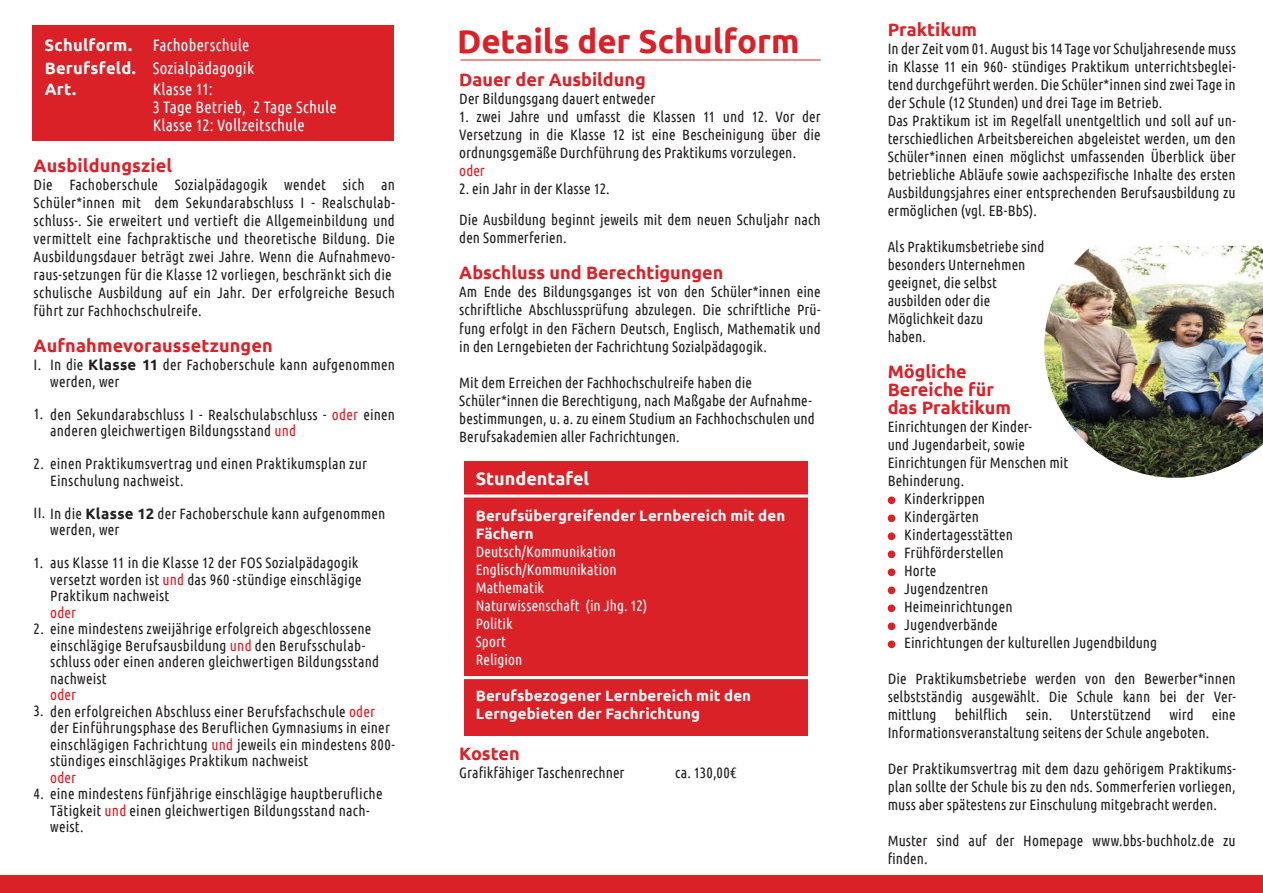
<style>
.page{position:relative;width:1263px;height:893px;background:#fff}
.page>*{position:absolute;margin:0;border:0;box-sizing:border-box;transform-origin:0 0}
.t1{font:700 33px "Ubuntu";color:#da2128}
.t2{font:700 18px/18px "Ubuntu";color:#da2128}
.t3{font:700 18px "Ubuntu";color:#fff}
.t4{font:16.5px/18px "Ubuntu Condensed";letter-spacing:.01em;color:#fff}
.t5{font:700 16.5px "Ubuntu";color:#fff}
.t6{font:15px/18px "Ubuntu Condensed";letter-spacing:.01em;color:#231f20}
.t7{font:700 15px/18px "Ubuntu";letter-spacing:.01em;color:#fff}
.t8{font:15px/18px "Ubuntu Condensed";color:#fff}
.t9{font:15px "Ubuntu Condensed";letter-spacing:.01em;color:#da2128}
.s1{font-family:"Ubuntu";font-weight:700}
.s2{color:#da2128}
</style>
<div class="page">
<div style="left:464px;top:461px;width:344px;height:275px;background:#da2128"></div>
<div style="left:32px;top:26px;width:361px;height:115px;background:#da2128"></div>
<hr style="left:425px;top:676px;width:409px;height:3px;background:#fff">
<hr style="left:425px;top:494px;width:413px;height:3px;background:#fff">
<div style="left:888px;top:496px;width:7px;height:8px;background:#da2128;border-radius:50%"></div>
<div style="left:888px;top:514px;width:7px;height:8px;background:#da2128;border-radius:50%"></div>
<div style="left:888px;top:532px;width:7px;height:8px;background:#da2128;border-radius:50%"></div>
<div style="left:888px;top:550px;width:7px;height:8px;background:#da2128;border-radius:50%"></div>
<div style="left:888px;top:568px;width:7px;height:8px;background:#da2128;border-radius:50%"></div>
<div style="left:888px;top:586px;width:7px;height:8px;background:#da2128;border-radius:50%"></div>
<div style="left:888px;top:604px;width:7px;height:8px;background:#da2128;border-radius:50%"></div>
<div style="left:888px;top:622px;width:7px;height:8px;background:#da2128;border-radius:50%"></div>
<div style="left:888px;top:640px;width:7px;height:8px;background:#da2128;border-radius:50%"></div>
<hr style="left:460px;top:60px;width:361px;height:1px;background:#da2128">
<div style="left:0;top:875px;width:1263px;height:18px;background:#da2128"></div>
<img style="left:1044px;top:246px;width:219px;height:232px">
<p class="t4" style="left:45px;top:33px;width:211px;line-height:22.5px"><span class="s1">Schulform.</span> Fachoberschule<br><span class="s1">Berufsfeld.</span> Sozialpädagogik</p>
<p class="t5" style="left:45px;top:79px;width:33px">Art.</p>
<p class="t4" style="left:153px;top:79px;width:185px">Klasse 11:<br>3 Tage Betrieb, 2 Tage Schule<br>Klasse 12: Vollzeitschule</p>
<p class="t2" style="left:34px;top:157px;width:140px">Ausbildungsziel</p>
<p class="t6" style="left:34px;top:176px;width:363px">Die Fachoberschule Sozialpädagogik wendet sich an Schüler*innen mit dem Sekundarabschluss I - Realschulab&shy;schluss-. Sie erweitert und vertieft die Allgemeinbildung und vermittelt eine fachpraktische und theoretische Bildung. Die Ausbildungsdauer beträgt zwei Jahre. Wenn die Aufnahmevo&shy;raus-setzungen für die Klasse 12 vorliegen, beschränkt sich die schulische Ausbildung auf ein Jahr. Der erfolgreiche Besuch führt zur Fachhochschulreife.</p>
<p class="t2" style="left:34px;top:337px;width:241px">Aufnahmevoraussetzungen</p>
<p class="t6" style="left:50px;top:356px;width:346px;line-height:16.5px">In die <span class="s1">Klasse 11</span> der Fachoberschule kann aufgenommen werden, wer</p>
<p class="t6" style="left:50px;top:406px;width:346px;line-height:16.5px;text-indent:-16px">1. den Sekundarabschluss I - Realschulabschluss - <span class="s2">oder</span> einen anderen gleichwertigen Bildungsstand <span class="s2">und</span></p>
<p class="t6" style="left:50px;top:455px;width:318px;line-height:16.5px;text-indent:-16px">2. einen Praktikumsvertrag und einen Praktikumsplan zur<br>Einschulung nachweist.</p>
<p class="t6" style="left:50px;top:505px;width:337px;line-height:16.5px;text-indent:-16px">II. In die <span class="s1">Klasse 12</span> der Fachoberschule kann aufgenommen werden, wer</p>
<p class="t6" style="left:50px;top:554px;width:313px;line-height:16.5px;text-indent:-16px">1. aus Klasse 11 in die Klasse 12 der FOS Sozialpädagogik versetzt worden ist <span class="s2">und</span> das 960 -stündige einschlägige<br>Praktikum nachweist</p>
<p class="t9" style="left:50px;top:603px;width:28px">oder</p>
<p class="t6" style="left:50px;top:620px;width:330px;line-height:16.5px;text-indent:-16px">2. eine mindestens zweijährige erfolgreich abgeschlossene einschlägige Berufsausbildung <span class="s2">und</span> den Berufsschulab&shy;schluss oder einen anderen gleichwertigen Bildungsstand nachweist</p>
<p class="t9" style="left:50px;top:686px;width:28px">oder</p>
<p class="t6" style="left:50px;top:703px;width:346px;line-height:16.5px;text-indent:-16px">3. den erfolgreichen Abschluss einer Berufsfachschule <span class="s2">oder </span>der Einführungsphase des Beruflichen Gymnasiums in einer einschlägigen Fachrichtung <span class="s2">und</span> jeweils ein mindestens 800- stündiges einschlägiges Praktikum nachweist</p>
<p class="t9" style="left:50px;top:768px;width:28px">oder</p>
<p class="t6" style="left:50px;top:785px;width:334px;line-height:16.5px;text-indent:-16px">4. eine mindestens fünfjährige einschlägige hauptberufliche<br>Tätigkeit <span class="s2">und</span> einen gleichwertigen Bildungsstand nach&shy;weist.</p>
<p class="t6" style="left:34px;top:355px;width:9px">I.</p>
<h1 class="t1" style="left:457px;top:21px;width:344px">Details der Schulform</h1>
<p class="t2" style="left:459px;top:70px;width:188px">Dauer der Ausbildung</p>
<p class="t6" style="left:459px;top:89px;width:198px">Der Bildungsgang dauert entweder</p>
<p class="t6" style="left:459px;top:107px;width:363px;text-align:justify">1. zwei Jahre und umfasst die Klassen 11 und 12. Vor der Versetzung in die Klasse 12 ist eine Bescheinigung über die ordnungsgemäße Durchführung des Praktikums vorzulegen.</p>
<p class="t9" style="left:459px;top:161px;width:27px">oder</p>
<p class="t6" style="left:459px;top:172px;width:363px;line-height:31.5px">2. ein Jahr in der Klasse 12.<br>Die Ausbildung beginnt jeweils mit dem neuen Schuljahr nach</p>
<p class="t6" style="left:459px;top:229px;width:109px">den Sommerferien.</p>
<p class="t2" style="left:459px;top:264px;width:266px">Abschluss und Berechtigungen</p>
<p class="t6" style="left:459px;top:283px;width:363px;text-align:justify">Am Ende des Bildungsganges ist von den Schüler*innen eine schriftliche Abschlussprüfung abzulegen. Die schriftliche Prü&shy;fung erfolgt in den Fächern Deutsch, Englisch, Mathematik und in den Lerngebieten der Fachrichtung Sozialpädagogik.</p>
<p class="t6" style="left:459px;top:373px;width:357px">Mit dem Erreichen der Fachhochschulreife haben die Schüler*innen die Berechtigung, nach Maßgabe der Aufnahme&shy;bestimmungen, u. a. zu einem Studium an Fachhochschulen und Berufsakademien aller Fachrichtungen.</p>
<p class="t3" style="left:476px;top:468px;width:115px">Stundentafel</p>
<p class="t7" style="left:476px;top:507px;width:311px">Berufsübergreifender Lernbereich mit den<br>Fächern</p>
<p class="t8" style="left:476px;top:542px;width:173px">Deutsch/Kommunikation<br>Englisch/Kommunikation<br>Mathematik<br>Naturwissenschaft (in Jhg. 12)<br>Politik<br>Sport<br>Religion</p>
<p class="t7" style="left:476px;top:687px;width:277px">Berufsbezogener Lernbereich mit den<br>Lerngebieten der Fachrichtung</p>
<p class="t2" style="left:459px;top:744px;width:62px">Kosten</p>
<p class="t6" style="left:459px;top:763px;width:167px">Grafikfähiger Taschenrechner</p>
<p class="t6" style="left:675px;top:763px;width:63px">ca. 130,00€</p>
<p class="t2" style="left:888px;top:20px;width:91px">Praktikum</p>
<p class="t6" style="left:888px;top:39px;width:350px">In der Zeit vom 01. August bis 14 Tage vor Schuljahresende muss in Klasse 11 ein 960- stündiges Praktikum unterrichtsbeglei&shy;tend durchgeführt werden. Die Schüler*innen sind zwei Tage in der Schule (12 Stunden) und drei Tage im Betrieb.<br>Das Praktikum ist im Regelfall unentgeltlich und soll auf un&shy;terschiedlichen Arbeitsbereichen abgeleistet werden, um den Schüler*innen einen möglichst umfassenden Überblick über betriebliche Abläufe sowie aachspezifische Inhalte des ersten Ausbildungsjahres einer entsprechenden Berufsausbildung zu ermöglichen (vgl. EB-BbS).</p>
<p class="t6" style="left:888px;top:237px;width:158px">Als Praktikumsbetriebe sind besonders Unternehmen geeignet, die selbst ausbilden oder die<br>Möglichkeit dazu<br>haben.</p>
<p class="t2" style="left:888px;top:362px;width:125px">Mögliche<br>Bereiche für das Praktikum</p>
<p class="t6" style="left:888px;top:417px;width:146px">Einrichtungen der Kinder-</p>
<p class="t6" style="left:888px;top:435px;width:139px">und Jugendarbeit, sowie</p>
<p class="t6" style="left:888px;top:453px;width:182px">Einrichtungen für Menschen mit</p>
<p class="t6" style="left:888px;top:471px;width:78px">Behinderung.</p>
<p class="t6" style="left:904px;top:489px;width:82px">Kinderkrippen</p>
<p class="t6" style="left:904px;top:507px;width:76px">Kindergärten</p>
<p class="t6" style="left:904px;top:525px;width:110px">Kindertagesstätten</p>
<p class="t6" style="left:904px;top:543px;width:101px">Frühförderstellen</p>
<p class="t6" style="left:904px;top:561px;width:34px">Horte</p>
<p class="t6" style="left:904px;top:579px;width:86px">Jugendzentren</p>
<p class="t6" style="left:904px;top:597px;width:110px">Heimeinrichtungen</p>
<p class="t6" style="left:904px;top:615px;width:95px">Jugendverbände</p>
<p class="t6" style="left:904px;top:633px;width:254px">Einrichtungen der kulturellen Jugendbildung</p>
<p class="t6" style="left:888px;top:669px;width:350px;text-align:justify">Die Praktikumsbetriebe werden von den Bewerber*innen selbstständig ausgewählt. Die Schule kann bei der Ver&shy;mittlung behilflich sein. Unterstützend wird eine Informationsveranstaltung seitens der Schule angeboten.</p>
<p class="t6" style="left:888px;top:759px;width:350px;text-align:justify">Der Praktikumsvertrag mit dem dazu gehörigem Praktikums&shy;plan sollte der Schule bis zu den nds. Sommerferien vorliegen, muss aber spätestens zur Einschulung mitgebracht werden.</p>
<p class="t6" style="left:888px;top:831px;width:350px">Muster sind auf der Homepage www.bbs-buchholz.de zu finden.</p>
</div>
